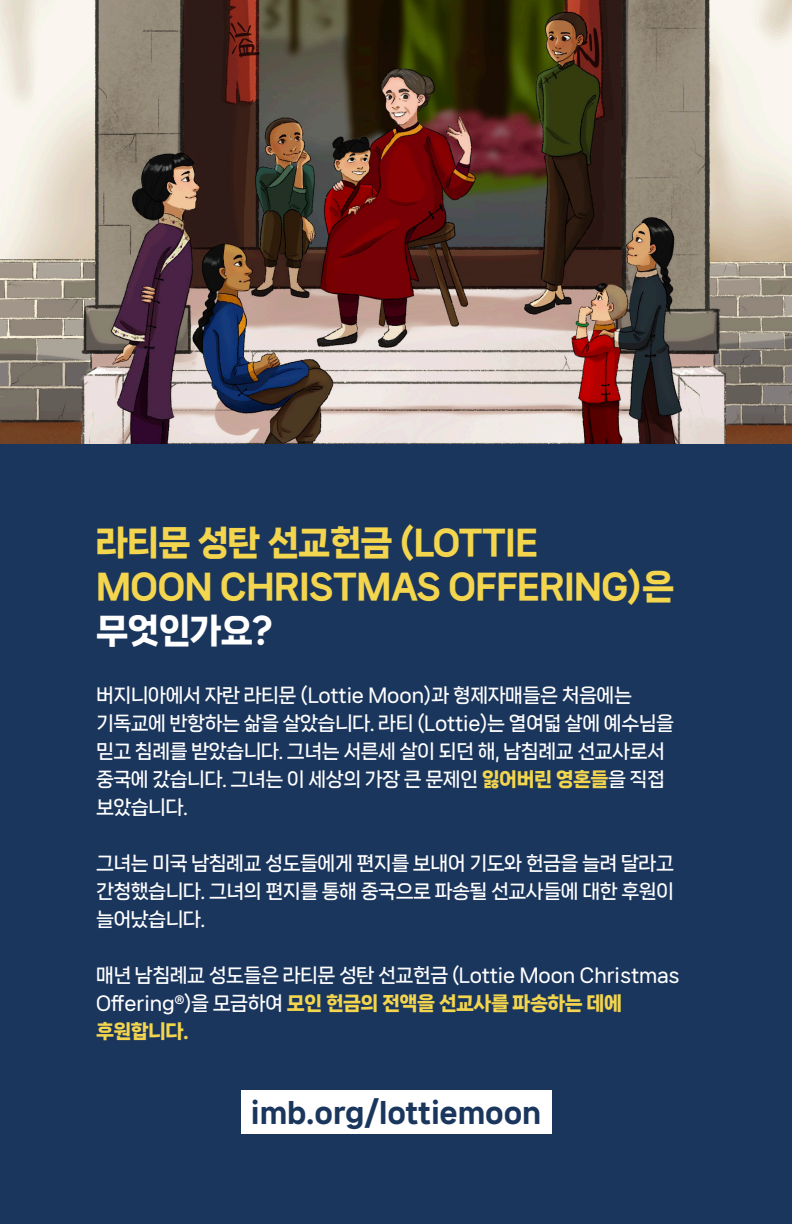
<style>
.page{position:relative;width:792px;height:1224px;background:#fff}
.page>*{position:absolute;margin:0;border:0;box-sizing:border-box;transform-origin:0 0}
.t1{font:34px/44px "Nanum Square Neo TTF e Hv";letter-spacing:-.01em;color:#f3d54e}
.t2{font:34px "Nanum Square Neo TTF e Hv";letter-spacing:-.03em;color:#f3d54e}
.Paragraph_Style_1{font:28px "Nanum Square Neo TTF e Hv";color:#1b365d}
.t3{font:19px/28px "Nanum Square Neo TTF c Bd";letter-spacing:-.03em;color:#fff}
.s1{color:#fff}
.s2{font-family:"Nanum Square Neo TTF e Hv";color:#f3d54e}
</style>
<div class="page">
<div style="left:0;top:444px;width:792px;height:780px;background:#1b365d"></div>
<img style="left:0;top:0;width:792px;height:444px">
<div style="left:241px;top:1091px;width:310px;height:43px;background:#fff"></div>
<p class="t2" style="left:96px;top:524px;width:443px">라티문 성탄 선교헌금 (LOTTIE</p>
<p class="t1" style="left:96px;top:565px;width:580px">MOON CHRISTMAS OFFERING)은 <span class="s1">무엇인가요?</span></p>
<p class="t3" style="left:96px;top:681px;width:580px">버지니아에서 자란 라티문 (Lottie Moon)과 형제자매들은 처음에는 기독교에 반항하는 삶을 살았습니다. 라티 (Lottie)는 열여덟 살에 예수님을 믿고 침례를 받았습니다. 그녀는 서른세 살이 되던 해, 남침례교 선교사로서 중국에 갔습니다. 그녀는 이 세상의 가장 큰 문제인 <span class="s2">잃어버린 영혼들</span>을 직접 보았습니다.</p>
<p class="t3" style="left:96px;top:849px;width:580px;text-align:justify">그녀는 미국 남침례교 성도들에게 편지를 보내어 기도와 헌금을 늘려 달라고 간청했습니다. 그녀의 편지를 통해 중국으로 파송될 선교사들에 대한 후원이 늘어났습니다.</p>
<p class="t3" style="left:96px;top:961px;width:585px">매년 남침례교 성도들은 라티문 성탄 선교헌금 (Lottie Moon Christmas<br>Offering®)을 모금하여 <span class="s2">모인 헌금의 전액을 선교사를 파송하는 데에 후원합니다.</span></p>
<p class="Paragraph_Style_1" style="left:251px;top:1097px;width:292px">imb.org/lottiemoon</p>
</div>
